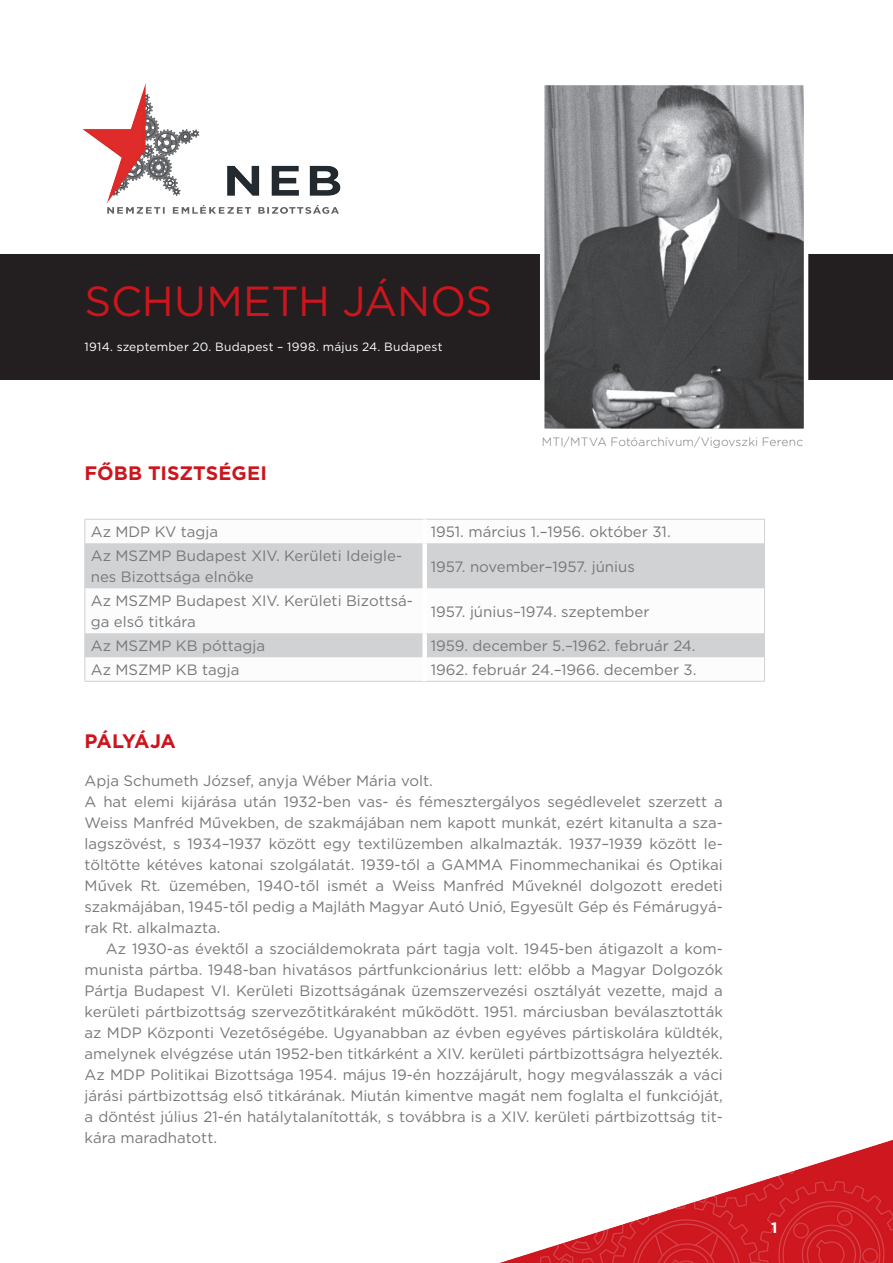
<style>
.page{position:relative;width:893px;height:1263px;background:#fff}
.page>*{position:absolute;margin:0;border:0;box-sizing:border-box;transform-origin:0 0}
.t1{font:42px "Gotham";color:#cd151d}
.t2{font:700 19.5px "Gotham";color:#cd151d}
.t3{font:700 19.5px "Gotham";letter-spacing:-.04em;color:#cd151d}
.t4{font:15px/21px "Gotham";color:#76787b}
.t5{font:700 15px "Gotham";color:#fff}
.t6{font:12px "Gotham";letter-spacing:.015em;color:#fff}
.t7{font:300 12px "Gotham Rounded";letter-spacing:.01em;color:#76787b}
.s1{font-style:italic}
</style>
<div class="page">
<img style="left:500px;top:1140px;width:393px;height:123px">
<div style="left:0;top:254px;width:893px;height:125px;background:#231f20"></div>
<img style="left:82px;top:83px;width:259px;height:131px">
<svg style="left:86px;top:657px;width:678px;height:24px"></svg>
<svg style="left:86px;top:543px;width:678px;height:114px;fill:#d1d2d4"></svg>
<hr style="left:85px;top:519px;width:340px;height:1px;background:#d1d2d4">
<svg style="left:85px;top:520px;width:1px;height:23px"></svg>
<hr style="left:425px;top:519px;width:340px;height:1px;background:#d1d2d4">
<svg style="left:764px;top:520px;width:1px;height:23px"></svg>
<hr style="left:85px;top:543px;width:1px;height:45px;background:#d1d2d4">
<hr style="left:764px;top:543px;width:1px;height:45px;background:#d1d2d4">
<hr style="left:85px;top:588px;width:1px;height:45px;background:#d1d2d4">
<hr style="left:764px;top:588px;width:1px;height:45px;background:#d1d2d4">
<svg style="left:85px;top:633px;width:1px;height:48px"></svg>
<svg style="left:764px;top:633px;width:1px;height:48px"></svg>
<hr style="left:85px;top:681px;width:340px;height:1px;background:#d1d2d4">
<hr style="left:425px;top:681px;width:340px;height:1px;background:#d1d2d4">
<div style="left:422px;top:519px;width:5px;height:24px;background:#fff"></div>
<div style="left:422px;top:543px;width:5px;height:45px;background:#fff"></div>
<div style="left:422px;top:588px;width:5px;height:45px;background:#fff"></div>
<div style="left:422px;top:633px;width:5px;height:24px;background:#fff"></div>
<div style="left:422px;top:657px;width:5px;height:24px;background:#fff"></div>
<img style="left:545px;top:86px;width:258px;height:342px">
<div style="left:540px;top:81px;width:268px;height:352px;border:4px solid #fff"></div>
<h1 class="t1" style="left:85px;top:274px;width:403px">Schumeth János</h1>
<p class="t6" style="left:85px;top:339px;width:359px">1914. szeptember 20. Budapest – 1998. május 24. Budapest</p>
<h2 class="t2" style="left:85px;top:460px;width:184px">FŐBB TISZTSÉGEI</h2>
<p class="t7" style="left:542px;top:434px;width:263px">MTI/MTVA Fotóarchívum/Vigovszki Ferenc</p>
<p class="t4" style="left:91px;top:521px;width:129px">Az M DP KV tagja</p>
<p class="t4" style="left:431px;top:521px;width:241px">1951. március 1.–1956. október 31.</p>
<p class="t4" style="left:91px;top:545px;width:313px">Az MSZM P Budapest XIV. Kerületi Ideigle&shy;nes Bizottsága elnöke</p>
<p class="t4" style="left:431px;top:556px;width:206px">1957. november–1957. június</p>
<p class="t4" style="left:91px;top:590px;width:324px">Az MSZM P Budapest XIV. Kerületi Bizottsá&shy;ga első titkára</p>
<p class="t4" style="left:431px;top:601px;width:220px">1957. június–1974. szeptember</p>
<p class="t4" style="left:91px;top:635px;width:176px">Az M SZM P KB póttagja</p>
<p class="t4" style="left:431px;top:635px;width:266px">1959. december 5.–1962. február 24.</p>
<p class="t4" style="left:91px;top:659px;width:150px">Az MSZM P KB tagja</p>
<p class="t4" style="left:431px;top:659px;width:267px">1962. február 24.–1966. december 3.</p>
<h2 class="t3" style="left:85px;top:728px;width:93px">PÁLYÁJA</h2>
<p class="t4" style="left:85px;top:769px;width:640px">Apja Schumeth József, anyja Wéber Mária volt.<br>A hat elemi kijárása után 1932-ben vas- és fémesztergályos segédlevelet szerzett a Weiss Manfréd M űvekben, de szakmájában nem kapott munkát, ezért kitanulta a sza&shy;lagszövést, s 1934–1937 között egy textilüzemben alkalmazták. 1937–1939 között le&shy;töltötte kétéves katonai szolgálatát. 1939-től a GAMMA Finommechanikai és Optikai M űvek Rt<span class="s1">.</span> üzemében, 1940-től ismét a Weiss Manfréd M űveknél dolgozott eredeti szakmájában, 1945-től pedig a Majláth Magyar Autó U nió, Egyesült Gép és Fémárugyá&shy;rak Rt. alkalmazta.</p>
<p class="t4" style="left:85px;top:937px;width:640px;text-align:justify;text-indent:21px">Az 1930-as évektől a szociáldemokrata párt tagja volt. 1945-ben átigazolt a kom&shy;munista pártba. 1948-ban hivatásos pártfunkcionárius lett: előbb a Magyar Dolgozók Pártja Budapest VI. Kerületi Bizottságának üzemszervezési osztályát vezette, majd a kerületi pártbizottság szervezőtitkáraként működött. 1951. márciusban beválasztották az M DP Központi Vezetőségébe. Ugyanabban az évben egyéves pártiskolára küldték, amelynek elvégzése után 1952-ben titkárként a XIV. kerületi pártbizottságra helyezték.<br>Az M DP Politikai Bizottsága 1954. május 19-én hozzájárult, hogy megválasszák a váci járási pártbizottság első titkárának. M iután kimentve magát nem foglalta el funkcióját, a döntést július 21-én hatálytalanították, s továbbra is a XIV. kerületi pártbizottság tit&shy;kára maradhatott.</p>
<p class="t5" style="left:771px;top:1218px;width:8px">1</p>
</div>
